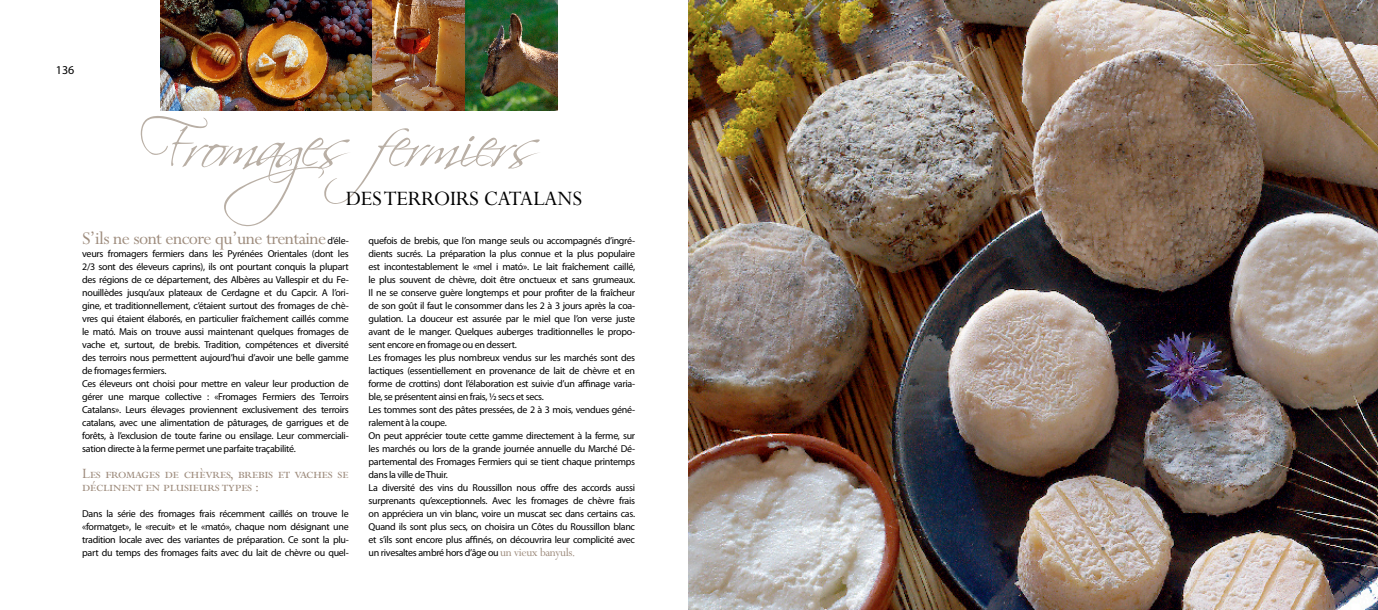
<style>
.page{position:relative;width:1378px;height:610px;background:#fff}
.page>*{position:absolute;margin:0;border:0;box-sizing:border-box;transform-origin:0 0}
.t1{font:65px "Scriptina";letter-spacing:-.07em;color:#b9afa5}
.t2{font:23px "Perpetua";letter-spacing:-.015em;color:#010101}
.t3{font:20px "Perpetua";letter-spacing:-.03em;color:#9e8c7d}
.t4{font:16px/13px "Perpetua SC";letter-spacing:-.03em;color:#9e8c7d}
.t5{font:12px "Myriad Pro";color:#000}
.t6{font:10px/13px "Myriad Pro";letter-spacing:-.03em;color:#000}
.s1{font-family:"Myriad Pro";font-size:10px;color:#000}
.s2{font-family:"Perpetua";font-size:13px;color:#9e8c7d}
</style>
<div class="page">
<img style="left:160px;top:0;width:397px;height:111px">
<img style="left:689px;top:0;width:689px;height:609px">
<p class="t5" style="left:56px;top:62px;width:20px">136</p>
<h1 class="t1" style="left:140px;top:106px;width:402px">Fromages fermiers</h1>
<h2 class="t2" style="left:346px;top:186px;width:238px">DES TERROIRS CATALANS</h2>
<h3 class="t3" style="left:82px;top:228px;width:268px">S’ils ne sont encore qu’une trentaine <span class="s1">d’éle-</span></h3>
<p class="t6" style="left:82px;top:247px;width:268px">veurs fromagers fermiers dans les Pyrénées Orientales (dont les 2/3 sont des éleveurs caprins), ils ont pourtant conquis la plupart des régions de ce département, des Albères au Vallespir et du Fe&shy;nouillèdes jusqu’aux plateaux de Cerdagne et du Capcir. A l’ori&shy;gine, et traditionnellement, c’étaient surtout des fromages de chè&shy;vres qui étaient élaborés, en particulier fraîchement caillés comme le mató. Mais on trouve aussi maintenant quelques fromages de vache et, surtout, de brebis. Tradition, compétences et diversité des terroirs nous permettent aujourd’hui d’avoir une belle gamme de fromages fermiers.<br>Ces éleveurs ont choisi pour mettre en valeur leur production de gérer une marque collective : «Fromages Fermiers des Terroirs Catalans». Leurs élevages proviennent exclusivement des terroirs catalans, avec une alimentation de pâturages, de garrigues et de forêts, à l’exclusion de toute farine ou ensilage. Leur commerciali&shy;sation directe à la ferme permet une parfaite traçabilité.</p>
<h3 class="t4" style="left:82px;top:467px;width:268px">Les fromages de chèvres, brebis et vaches se déclinent en plusieurs types :</h3>
<p class="t6" style="left:82px;top:507px;width:268px;text-align:justify">Dans la série des fromages frais récemment caillés on trouve le «formatget», le «recuit» et le «mató», chaque nom désignant une tradition locale avec des variantes de préparation. Ce sont la plu&shy;part du temps des fromages faits avec du lait de chèvre ou quel-</p>
<p class="t6" style="left:369px;top:234px;width:268px">quefois de brebis, que l’on mange seuls ou accompagnés d’ingré&shy;dients sucrés. La préparation la plus connue et la plus populaire est incontestablement le «mel i mató». Le lait fraîchement caillé, le plus souvent de chèvre, doit être onctueux et sans grumeaux.<br>Il ne se conserve guère longtemps et pour profiter de la fraîcheur de son goût il faut le consommer dans les 2 à 3 jours après la coa&shy;gulation. La douceur est assurée par le miel que l’on verse juste avant de le manger. Quelques auberges traditionnelles le propo&shy;sent encore en fromage ou en dessert.<br>Les fromages les plus nombreux vendus sur les marchés sont des lactiques (essentiellement en provenance de lait de chèvre et en forme de crottins) dont l’élaboration est suivie d’un affinage varia&shy;ble, se présentent ainsi en frais, ½ secs et secs.<br>Les tommes sont des pâtes pressées, de 2 à 3 mois, vendues géné&shy;ralement à la coupe.<br>On peut apprécier toute cette gamme directement à la ferme, sur les marchés ou lors de la grande journée annuelle du Marché Dé&shy;partemental des Fromages Fermiers qui se tient chaque printemps dans la ville de Thuir.<br>La diversité des vins du Roussillon nous offre des accords aussi surprenants qu’exceptionnels. Avec les fromages de chèvre frais on appréciera un vin blanc, voire un muscat sec dans certains cas.<br>Quand ils sont plus secs, on choisira un Côtes du Roussillon blanc et s’ils sont encore plus affinés, on découvrira leur complicité avec un rivesaltes ambré hors d’âge ou <span class="s2">un vieux banyuls.</span></p>
</div>
